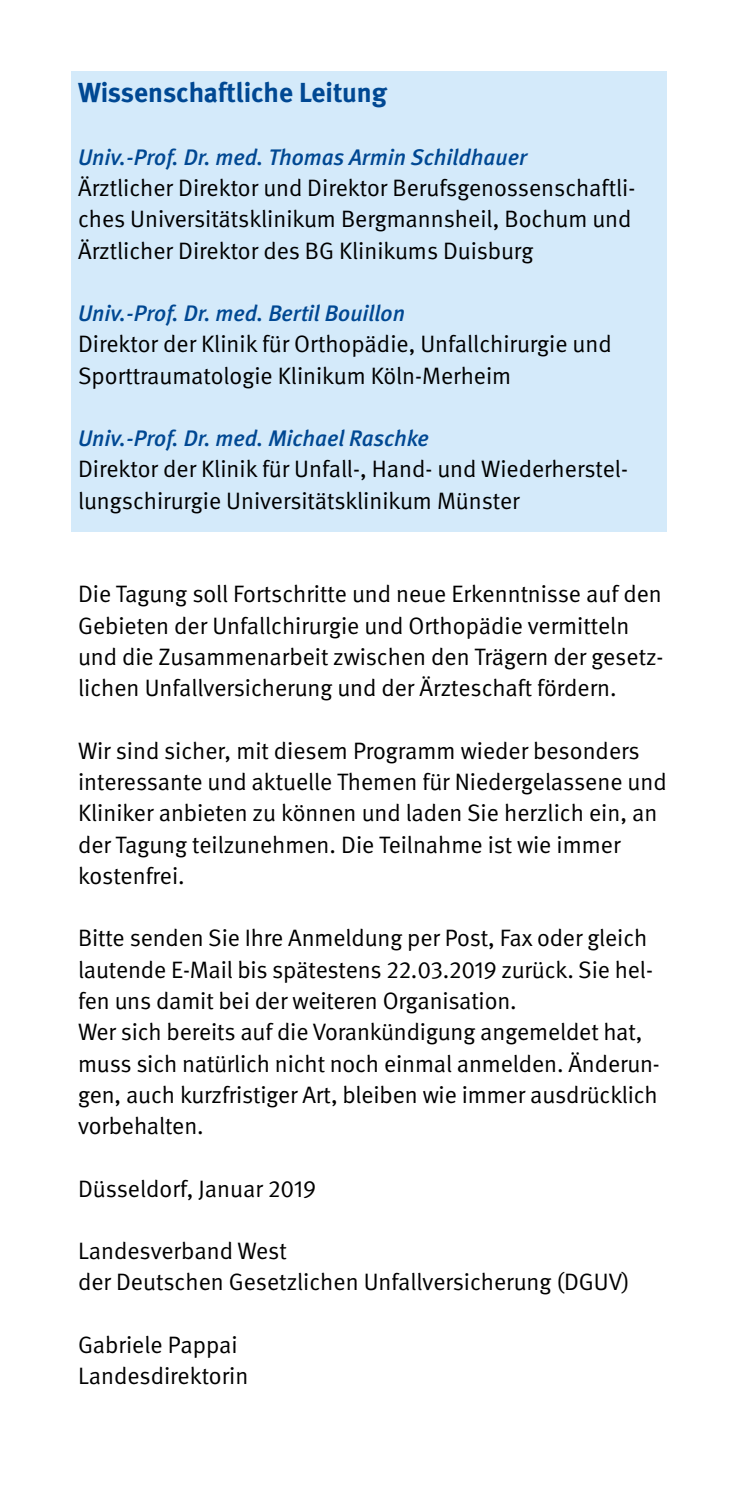
<style>
.page{position:relative;width:745px;height:1489px;background:#fff}
.page>*{position:absolute;margin:0;border:0;box-sizing:border-box;transform-origin:0 0}
.t1{font:700 27.5px "DGUV Meta";color:#004893}
.t2{font:23.75px/31.2px "DGUV Meta";color:#000}
.t3{font:italic 500 22.5px "DGUV Meta";color:#004893}
</style>
<div class="page">
<div style="left:71px;top:71px;width:595px;height:460px;background:#d4eafa"></div>
<p class="t1" style="left:78px;top:76px;width:310px">Wissenschaftliche Leitung</p>
<p class="t3" style="left:78px;top:143px;width:450px">Univ.-Prof. Dr. med. Thomas Armin Schildhauer</p>
<p class="t2" style="left:78px;top:173px;width:558px">Ärztlicher Direktor und Direktor Berufsgenossenschaftli&shy;ches Universitätsklinikum Bergmannsheil, Bochum und<br>Ärztlicher Direktor des BG Klinikums Duisburg</p>
<p class="t3" style="left:78px;top:300px;width:328px">Univ.-Prof. Dr. med. Bertil Bouillon</p>
<p class="t2" style="left:78px;top:329px;width:535px">Direktor der Klinik für Orthopädie, Unfallchirurgie und<br>Sporttraumatologie Klinikum Köln-Merheim</p>
<p class="t3" style="left:78px;top:425px;width:352px">Univ.-Prof. Dr. med. Michael Raschke</p>
<p class="t2" style="left:78px;top:454px;width:551px">Direktor der Klinik für Unfall-, Hand- und Wiederherstel&shy;lungschirurgie Universitätsklinikum Münster</p>
<p class="t2" style="left:78px;top:579px;width:586px">Die Tagung soll Fortschritte und neue Erkenntnisse auf den Gebieten der Unfallchirurgie und Orthopädie vermitteln und die Zusammenarbeit zwischen den Trägern der gesetz&shy;lichen Unfallversicherung und der Ärzteschaft fördern.</p>
<p class="t2" style="left:78px;top:735px;width:589px">Wir sind sicher, mit diesem Programm wieder besonders interessante und aktuelle Themen für Niedergelassene und Kliniker anbieten zu können und laden Sie herzlich ein, an der Tagung teilzunehmen. Die Teilnahme ist wie immer kostenfrei.</p>
<p class="t2" style="left:78px;top:923px;width:583px">Bitte senden Sie Ihre Anmeldung per Post, Fax oder gleich lautende E-Mail bis spätestens 22.03.2019 zurück. Sie hel&shy;fen uns damit bei der weiteren Organisation.<br>Wer sich bereits auf die Vorankündigung angemeldet hat, muss sich natürlich nicht noch einmal anmelden. Änderun&shy;gen, auch kurzfristiger Art, bleiben wie immer ausdrücklich vorbehalten.</p>
<p class="t2" style="left:78px;top:1173px;width:239px">Düsseldorf, Januar 2019</p>
<p class="t2" style="left:78px;top:1235px;width:552px">Landesverband West<br>der Deutschen Gesetzlichen Unfallversicherung (DGUV)</p>
<p class="t2" style="left:78px;top:1329px;width:172px">Gabriele Pappai<br>Landesdirektorin</p>
</div>
